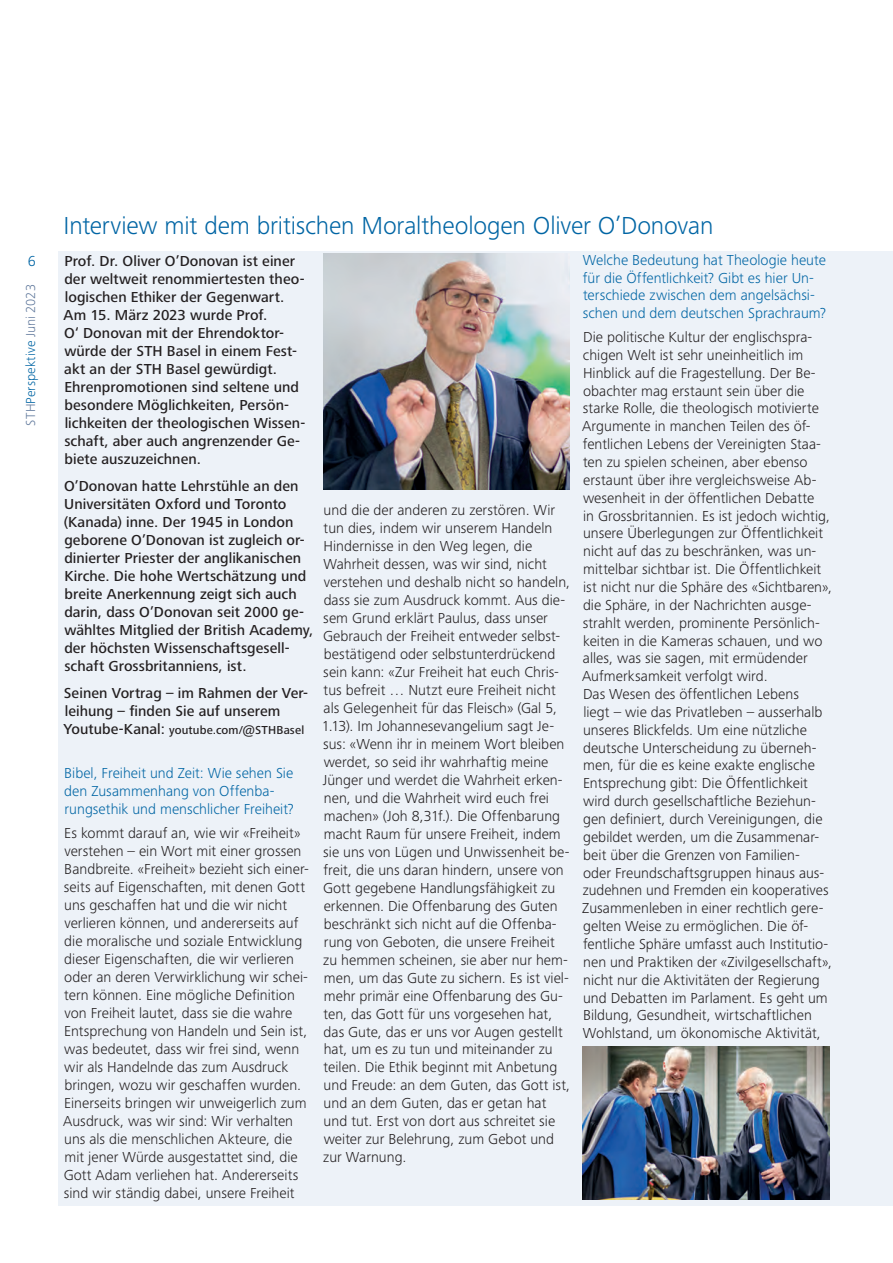
<style>
.page{position:relative;width:893px;height:1263px;background:#fff}
.page>*{position:absolute;margin:0;border:0;box-sizing:border-box;transform-origin:0 0}
.t1{font:300 25.5px "Frutiger Next Pro";letter-spacing:-.005em;color:#0065a4}
.t2{font:300 15px/18px "Frutiger Next Pro";letter-spacing:.005em;color:#231f20}
.t3{font:500 15px/18px "Frutiger Next Pro";letter-spacing:.005em;color:#231f20}
.t4{font:300 15px/17.7px "Frutiger Next Pro";letter-spacing:.005em;color:#0065a4}
.t5{font:300 13.5px "Frutiger Next Pro";letter-spacing:.01em;color:#627a9d}
.t6{font:500 12px "Frutiger Next Pro";letter-spacing:.01em;color:#231f20}
.s1{color:#0065a4}
.s2{font-size:15px}
</style>
<div class="page">
<div style="left:58px;top:251px;width:835px;height:954px;background:#edf2f8"></div>
<img style="left:323px;top:253px;width:247px;height:237px">
<img style="left:583px;top:1046px;width:246px;height:153px">
<p class="t4" style="left:28px;top:252px;width:9px">6</p>
<p class="t5" style="left:23px;top:426px;width:143px;rotate:-90deg">STH<span class="s1">Perspektive</span> Juni 2023</p>
<p class="t1" style="left:64px;top:211px;width:651px">Interview mit dem britischen Moraltheologen Oliver O’Donovan</p>
<p class="t3" style="left:64px;top:252px;width:242px">Prof. Dr. Oliver O’Donovan ist einer der weltweit renommiertesten theo&shy;logischen Ethiker der Gegenwart.</p>
<p class="t3" style="left:64px;top:306px;width:205px">Am 15. März 2023 wurde Prof.</p>
<p class="t3" style="left:64px;top:324px;width:234px">O‘ Donovan mit der Ehrendoktor&shy;würde der STH Basel in einem Fest&shy;akt an der STH Basel gewürdigt.</p>
<p class="t3" style="left:64px;top:378px;width:242px">Ehrenpromotionen sind seltene und besondere Möglichkeiten, Persön&shy;lichkeiten der theologischen Wissen&shy;schaft, aber auch angrenzender Ge&shy;biete auszuzeichnen.</p>
<p class="t3" style="left:64px;top:477px;width:251px">O’Donovan hatte Lehrstühle an den Universitäten Oxford und Toronto (Kanada) inne. Der 1945 in London geborene O’Donovan ist zugleich or&shy;dinierter Priester der anglikanischen Kirche. Die hohe Wertschätzung und breite Anerkennung zeigt sich auch darin, dass O’Donovan seit 2000 ge&shy;wähltes Mitglied der British Academy, der höchsten Wissenschaftsgesell&shy;schaft Grossbritanniens, ist.</p>
<p class="t3" style="left:64px;top:684px;width:246px">Seinen Vortrag – im Rahmen der Ver&shy;leihung – finden Sie auf unserem</p>
<p class="t6" style="left:63px;top:723px;width:242px"><span class="s2">Youtube-Kanal:</span> youtube.com/@STHBasel</p>
<p class="t4" style="left:64px;top:764px;width:231px">Bibel, Freiheit und Zeit: Wie sehen Sie den Zusammenhang von Offenba&shy;rungsethik und menschlicher Freiheit?</p>
<p class="t2" style="left:63px;top:824px;width:247px">Es kommt darauf an, wie wir «Freiheit» verstehen – ein Wort mit einer grossen Bandbreite. «Freiheit» bezieht sich einer&shy;seits auf Eigenschaften, mit denen Gott uns geschaffen hat und die wir nicht verlieren können, und andererseits auf die moralische und soziale Entwicklung dieser Eigenschaften, die wir verlieren oder an deren Verwirklichung wir schei&shy;tern können. Eine mögliche Definition von Freiheit lautet, dass sie die wahre Entsprechung von Handeln und Sein ist, was bedeutet, dass wir frei sind, wenn wir als Handelnde das zum Ausdruck bringen, wozu wir geschaffen wurden.<br>Einerseits bringen wir unweigerlich zum Ausdruck, was wir sind: Wir verhalten uns als die menschlichen Akteure, die mit jener Würde ausgestattet sind, die Gott Adam verliehen hat. Andererseits sind wir ständig dabei, unsere Freiheit</p>
<p class="t2" style="left:322px;top:501px;width:250px">und die der anderen zu zerstören. Wir tun dies, indem wir unserem Handeln Hindernisse in den Weg legen, die Wahrheit dessen, was wir sind, nicht verstehen und deshalb nicht so handeln, dass sie zum Ausdruck kommt. Aus die&shy;sem Grund erklärt Paulus, dass unser Gebrauch der Freiheit entweder selbst&shy;bestätigend oder selbstunterdrückend sein kann: «Zur Freiheit hat euch Chris&shy;tus befreit … Nutzt eure Freiheit nicht als Gelegenheit für das Fleisch» (Gal 5, 1.13). Im Johannesevangelium sagt Je&shy;sus: «Wenn ihr in meinem Wort bleiben werdet, so seid ihr wahrhaftig meine Jünger und werdet die Wahrheit erken&shy;nen, und die Wahrheit wird euch frei machen» (Joh 8,31f.). Die Offenbarung macht Raum für unsere Freiheit, indem sie uns von Lügen und Unwissenheit be&shy;freit, die uns daran hindern, unsere von Gott gegebene Handlungsfähigkeit zu erkennen. Die Offenbarung des Guten beschränkt sich nicht auf die Offenba&shy;rung von Geboten, die unsere Freiheit zu hemmen scheinen, sie aber nur hem&shy;men, um das Gute zu sichern. Es ist viel&shy;mehr primär eine Offenbarung des Gu&shy;ten, das Gott für uns vorgesehen hat, das Gute, das er uns vor Augen gestellt hat, um es zu tun und miteinander zu teilen. Die Ethik beginnt mit Anbetung und Freude: an dem Guten, das Gott ist, und an dem Guten, das er getan hat und tut. Erst von dort aus schreitet sie weiter zur Belehrung, zum Gebot und zur Warnung.</p>
<p class="t4" style="left:583px;top:251px;width:245px">Welche Bedeutung hat Theologie heute für die Öffentlichkeit? Gibt es hier Un&shy;terschiede zwischen dem angelsächsi&shy;schen und dem deutschen Sprachraum?</p>
<p class="t2" style="left:582px;top:328px;width:240px">Die politische Kultur der englischspra&shy;chigen Welt ist sehr uneinheitlich im Hinblick auf die Fragestellung. Der Be&shy;obachter mag erstaunt sein über die starke Rolle, die theologisch motivierte Argumente in manchen Teilen des öf&shy;fentlichen Lebens der Vereinigten Staa&shy;ten zu spielen scheinen, aber ebenso</p>
<p class="t2" style="left:582px;top:471px;width:251px">erstaunt über ihre vergleichsweise Ab&shy;wesenheit in der öffentlichen Debatte<br>in Grossbritannien. Es ist jedoch wichtig, unsere Überlegungen zur Öffentlichkeit nicht auf das zu beschränken, was un&shy;mittelbar sichtbar ist. Die Öffentlichkeit ist nicht nur die Sphäre des «Sichtbaren», die Sphäre, in der Nachrichten ausge&shy;strahlt werden, prominente Persönlich&shy;keiten in die Kameras schauen, und wo alles, was sie sagen, mit ermüdender Aufmerksamkeit verfolgt wird.</p>
<p class="t2" style="left:582px;top:685px;width:251px">Das Wesen des öffentlichen Lebens<br>liegt – wie das Privatleben – ausserhalb unseres Blickfelds. Um eine nützliche deutsche Unterscheidung zu überneh&shy;men, für die es keine exakte englische Entsprechung gibt: Die Öffentlichkeit wird durch gesellschaftliche Beziehun&shy;gen definiert, durch Vereinigungen, die gebildet werden, um die Zusammenar&shy;beit über die Grenzen von Familien-<br>oder Freundschaftsgruppen hinaus aus&shy;zudehnen und Fremden ein kooperatives Zusammenleben in einer rechtlich gere&shy;gelten Weise zu ermöglichen. Die öf&shy;fentliche Sphäre umfasst auch Institutio&shy;nen und Praktiken der «Zivilgesellschaft», nicht nur die Aktivitäten der Regierung und Debatten im Parlament. Es geht um Bildung, Gesundheit, wirtschaftlichen Wohlstand, um ökonomische Aktivität,</p>
</div>
